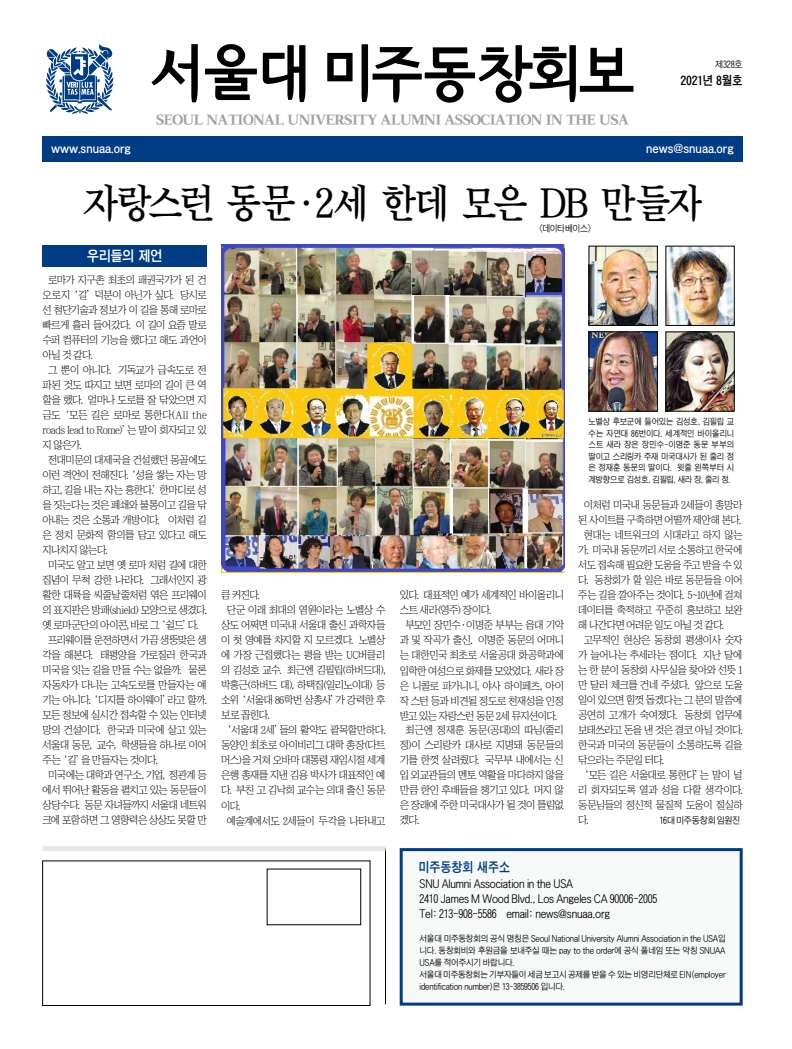
<style>
.page{position:relative;width:792px;height:1049px;background:#fff}
.page>*{position:absolute;margin:0;border:0;box-sizing:border-box;transform-origin:0 0}
.t1{font:40px "Csn Tm";letter-spacing:-.055em;color:#000}
.t2{font:14.6px "Csn Lo";letter-spacing:-.04em;color:#9fa0a0}
.t3{font:14px "Csn Tg";letter-spacing:-.04em;color:#fff}
.t4{font:13px "Csn Tg";color:#003c83;scale:.94 1}
.t5{font:12px "Csn Tg";color:#fff}
.t6{font:12px "Csn Tg";letter-spacing:-.02em;color:#000}
.t7{font:11px/15px "Csng";letter-spacing:-.02em;color:#000}
.t8{font:10.5px "Csnm";letter-spacing:-.055em;color:#000}
.t9{font:10.5px "Csnm";letter-spacing:-.03em;color:#000}
.t10{font:10.5px "Csnm";letter-spacing:-.035em;color:#000}
.t11{font:10.5px "Csnm";letter-spacing:-.02em;color:#000}
.t12{font:9px "Csng";letter-spacing:-.02em;color:#000}
.t13{font:9px "Csng";letter-spacing:-.02em;color:#000;scale:.95 1}
.t14{font:8.5px/12px "Csng";letter-spacing:-.02em;color:#000}
.t15{font:8.5px/11.5px "Csng";letter-spacing:-.02em;color:#000;text-align:justify;scale:.95 1}
.s1{font-family:"Csng"}
</style>
<div class="page">
<div style="left:400px;top:848px;width:343px;height:157px;background:#f7f8f8;border:3px solid #003c83"></div>
<div style="left:43px;top:136px;width:700px;height:26px;background:#003c83"></div>
<img style="left:221px;top:244px;width:343px;height:329px">
<svg style="left:152px;top:44px;width:46px;height:58px"></svg>
<svg style="left:205px;top:44px;width:52px;height:56px"></svg>
<svg style="left:263px;top:45px;width:43px;height:57px"></svg>
<svg style="left:327px;top:53px;width:26px;height:28px"></svg>
<svg style="left:362px;top:44px;width:271px;height:59px"></svg>
<hr style="left:385px;top:848px;width:1px;height:156px;background:#000">
<div style="left:43px;top:846px;width:343px;height:5px;background:#e6e6e7"></div>
<svg style="left:46px;top:44px;width:68px;height:70px"></svg>
<div style="left:43px;top:245px;width:164px;height:22px;background:#003c83"></div>
<img style="left:591px;top:248px;width:64px;height:75px">
<div style="left:589px;top:246px;width:68px;height:79px;border:1px solid #000"></div>
<img style="left:668px;top:334px;width:64px;height:75px">
<div style="left:666px;top:332px;width:68px;height:79px;border:1px solid #000"></div>
<img style="left:668px;top:248px;width:64px;height:75px">
<img style="left:591px;top:334px;width:64px;height:75px">
<h2 class="t2" style="left:156px;top:112px;width:475px">SEOUL NATIONAL UNIVERSITY ALUMNI ASSOCIATION IN THE USA</h2>
<p class="t12" style="left:715px;top:60px;width:29px">제328호</p>
<p class="t6" style="left:681px;top:74px;width:64px">2021년 8월호</p>
<p class="t5" style="left:51px;top:142px;width:81px">www.snuaa.org</p>
<p class="t5" style="left:646px;top:142px;width:89px">news@snuaa.org</p>
<h1 class="t1" style="left:83px;top:182px;width:621px">자랑스런 동문<span class="s1">·</span>2세 한데 모은 DB 만들자</h1>
<h3 class="t3" style="left:87px;top:249px;width:77px">우리들의 제언</h3>
<p class="t8" style="left:48px;top:275px;width:160px">로마가 지구촌 최초의 패권국가가 된 건</p>
<p class="t8" style="left:43px;top:290px;width:166px">오로지 ‘길’덕분이 아닌가 싶다. 당시로</p>
<p class="t8" style="left:43px;top:305px;width:166px">선 첨단기술과 정보가 이 길을 통해 로마로</p>
<p class="t8" style="left:43px;top:320px;width:166px">빠르게 흘러 들어갔다. 이 길이 요즘 말로</p>
<p class="t8" style="left:43px;top:335px;width:166px">수퍼 컴퓨터의 기능을 했다고 해도 과언이</p>
<p class="t8" style="left:43px;top:350px;width:52px">아닐 것 같다.</p>
<p class="t8" style="left:48px;top:365px;width:160px">그 뿐이 아니다. 기독교가 급속도로 전</p>
<p class="t8" style="left:43px;top:380px;width:166px">파된 것도 따지고 보면 로마의 길이 큰 역</p>
<p class="t8" style="left:43px;top:395px;width:166px">할을 했다. 얼마나 도로를 잘 닦았으면 지</p>
<p class="t9" style="left:43px;top:410px;width:166px">금도 ‘모든 길은 로마로 통한다(All the</p>
<p class="t10" style="left:43px;top:425px;width:166px">roads lead to Rome)’는 말이 회자되고 있</p>
<p class="t8" style="left:43px;top:440px;width:41px">지 않은가.</p>
<p class="t8" style="left:48px;top:455px;width:160px">전대미문의 대제국을 건설했던 몽골에도</p>
<p class="t8" style="left:43px;top:470px;width:166px">이런 격언이 전해진다. ‘성을 쌓는 자는 망</p>
<p class="t8" style="left:43px;top:485px;width:166px">하고, 길을 내는 자는 흥한다.’한마디로 성</p>
<p class="t8" style="left:43px;top:500px;width:166px">을 짓는다는 것은 폐쇄와 불통이고 길을 닦</p>
<p class="t8" style="left:43px;top:515px;width:166px">아내는 것은 소통과 개방이다. 이처럼 길</p>
<p class="t8" style="left:43px;top:530px;width:166px">은 정치 문화적 함의를 담고 있다고 해도</p>
<p class="t8" style="left:43px;top:545px;width:67px">지나치지 않는다.</p>
<p class="t8" style="left:48px;top:560px;width:160px">미국도 알고 보면 옛 로마 처럼 길에 대한</p>
<p class="t8" style="left:43px;top:575px;width:166px">집념이 무척 강한 나라다. 그래서인지 광</p>
<p class="t8" style="left:43px;top:590px;width:166px">활한 대륙을 씨줄날줄처럼 엮은 프리웨이</p>
<p class="t8" style="left:43px;top:605px;width:166px">의 표지판은 방패(shield) 모양으로 생겼다.</p>
<p class="t8" style="left:43px;top:620px;width:157px">옛 로마군단의 아이콘, 바로 그 ‘쉴드’다.</p>
<p class="t8" style="left:48px;top:635px;width:160px">프리웨이를 운전하면서 가끔 생뚱맞은 생</p>
<p class="t8" style="left:43px;top:650px;width:166px">각을 해본다. 태평양을 가로질러 한국과</p>
<p class="t8" style="left:43px;top:665px;width:166px">미국을 잇는 길을 만들 수는 없을까. 물론</p>
<p class="t8" style="left:43px;top:680px;width:166px">자동차가 다니는 고속도로를 만들자는 얘</p>
<p class="t8" style="left:43px;top:695px;width:166px">기는 아니다. ‘디지틀 하이웨이’라고 할까.</p>
<p class="t8" style="left:43px;top:710px;width:166px">모든 정보에 실시간 접속할 수 있는 인터넷</p>
<p class="t8" style="left:43px;top:725px;width:166px">망의 건설이다. 한국과 미국에 살고 있는</p>
<p class="t8" style="left:43px;top:740px;width:166px">서울대 동문, 교수, 학생들을 하나로 이어</p>
<p class="t8" style="left:43px;top:755px;width:117px">주는 ‘길’을 만들자는 것이다.</p>
<p class="t8" style="left:48px;top:770px;width:160px">미국에는 대학과 연구소, 기업, 정관계 등</p>
<p class="t8" style="left:43px;top:785px;width:166px">에서 뛰어난 활동을 펼치고 있는 동문들이</p>
<p class="t8" style="left:43px;top:800px;width:166px">상당수다. 동문 자녀들까지 서울대 네트워</p>
<p class="t8" style="left:43px;top:815px;width:166px">크에 포함하면 그 영향력은 상상도 못할 만</p>
<p class="t8" style="left:221px;top:590px;width:40px">큼 커진다.</p>
<p class="t8" style="left:227px;top:605px;width:160px">단군 이래 최대의 염원이라는 노벨상 수</p>
<p class="t8" style="left:221px;top:620px;width:166px">상도 어쩌면 미국내 서울대 출신 과학자들</p>
<p class="t8" style="left:221px;top:635px;width:166px">이 첫 영예를 차지할 지 모르겠다. 노벨상</p>
<p class="t8" style="left:221px;top:650px;width:166px">에 가장 근접했다는 평을 받는 UC버클리</p>
<p class="t8" style="left:221px;top:665px;width:166px">의 김성호 교수. 최근엔 김필립(하버드대),</p>
<p class="t8" style="left:221px;top:680px;width:166px">박홍근(하버드 대), 하택집(일리노이대) 등</p>
<p class="t8" style="left:221px;top:695px;width:166px">소위 ‘서울대 86학번 삼총사’가 강력한 후</p>
<p class="t8" style="left:221px;top:710px;width:50px">보로 꼽힌다.</p>
<p class="t8" style="left:222px;top:725px;width:165px">‘서울대 2세’들의 활약도 괄목할만하다.</p>
<p class="t8" style="left:221px;top:740px;width:166px">동양인 최초로 아이비리그 대학 총장(다트</p>
<p class="t8" style="left:221px;top:755px;width:166px">머스)을 거쳐 오바마 대통령 재임시절 세계</p>
<p class="t8" style="left:221px;top:770px;width:166px">은행 총재를 지낸 김용 박사가 대표적인 예</p>
<p class="t8" style="left:221px;top:785px;width:166px">다. 부친 고 김낙희 교수는 의대 출신 동문</p>
<p class="t8" style="left:221px;top:800px;width:21px">이다.</p>
<p class="t8" style="left:227px;top:815px;width:160px">예술계에서도 2세들이 두각을 나타내고</p>
<p class="t13" style="left:539px;top:224px;width:57px">&lt;데이타베이스&gt;</p>
<p class="t8" style="left:400px;top:590px;width:166px">있다. 대표적인 예가 세계적인 바이올리니</p>
<p class="t8" style="left:400px;top:605px;width:93px">스트 새라(영주) 장이다.</p>
<p class="t8" style="left:405px;top:620px;width:160px">부모인 장민수·이명준 부부는 음대 기악</p>
<p class="t8" style="left:400px;top:635px;width:166px">과 및 작곡가 출신. 이명준 동문의 어머니</p>
<p class="t8" style="left:400px;top:650px;width:166px">는 대한민국 최초로 서울공대 화공학과에</p>
<p class="t8" style="left:400px;top:665px;width:166px">입학한 여성으로 화제를 모았었다. 새라 장</p>
<p class="t8" style="left:400px;top:680px;width:166px">은 니콜로 파가니니, 야사 하이페츠, 아이</p>
<p class="t8" style="left:400px;top:695px;width:166px">작 스턴 등과 비견될 정도로 천재성을 인정</p>
<p class="t8" style="left:400px;top:710px;width:159px">받고 있는 자랑스런 동문 2세 뮤지션이다.</p>
<p class="t11" style="left:405px;top:725px;width:160px">최근엔 정재훈 동문(공대)의 따님(줄리</p>
<p class="t8" style="left:400px;top:740px;width:166px">정)이 스리랑카 대사로 지명돼 동문들의</p>
<p class="t8" style="left:400px;top:755px;width:166px">기를 한껏 살려줬다. 국무부 내에서는 신</p>
<p class="t8" style="left:400px;top:770px;width:166px">입 외교관들의 멘토 역활을 마다하지 않을</p>
<p class="t8" style="left:400px;top:785px;width:166px">만큼 한인 후배들을 챙기고 있다. 머지 않</p>
<p class="t8" style="left:400px;top:800px;width:166px">은 장래에 주한 미국대사가 될 것이 틀림없</p>
<p class="t8" style="left:400px;top:815px;width:21px">겠다.</p>
<p class="t15" style="left:588px;top:416px;width:155px">노벨상 후보군에 들어있는 김성호, 김필립 교 수는 자연대 86번이다. 세계적인 바이올리니 스트 새라 장은 장민수-이명준 동문 부부의 딸이고 스리링카 주재 미국대사가 된 줄리 정 은 정재훈 동문의 딸이다. 윗줄 왼쪽부터 시 계방향으로 김성호, 김필립, 새라 장, 줄리 정.</p>
<p class="t8" style="left:584px;top:500px;width:160px">이처럼 미국내 동문들과 2세들이 총망라</p>
<p class="t8" style="left:578px;top:515px;width:164px">된 사이트를 구축하면 어떨까 제안해 본다.</p>
<p class="t8" style="left:584px;top:530px;width:160px">현대는 네트워크의 시대라고 하지 않는</p>
<p class="t8" style="left:578px;top:545px;width:166px">가. 미국내 동문끼리 서로 소통하고 한국에</p>
<p class="t8" style="left:578px;top:560px;width:166px">서도 접속해 필요한 도움을 주고 받을 수 있</p>
<p class="t8" style="left:578px;top:575px;width:166px">다. 동창회가 할 일은 바로 동문들을 이어</p>
<p class="t8" style="left:578px;top:590px;width:166px">주는 길을 깔아주는 것이다. 5~10년에 걸쳐</p>
<p class="t8" style="left:578px;top:605px;width:166px">데이터를 축적하고 꾸준히 홍보하고 보완</p>
<p class="t8" style="left:578px;top:620px;width:147px">해 나간다면 어려운 일도 아닐 것 같다.</p>
<p class="t8" style="left:584px;top:635px;width:160px">고무적인 현상은 동창회 평생이사 숫자</p>
<p class="t8" style="left:578px;top:650px;width:166px">가 늘어나는 추세라는 점이다. 지난 달에</p>
<p class="t9" style="left:578px;top:665px;width:166px">는 한 분이 동창회 사무실을 찾아와 선뜻 1</p>
<p class="t8" style="left:578px;top:680px;width:166px">만 달러 체크를 건네 주셨다. 앞으로 도울</p>
<p class="t8" style="left:578px;top:695px;width:166px">일이 있으면 힘껏 돕겠다는 그 분의 말씀에</p>
<p class="t8" style="left:578px;top:710px;width:166px">공연히 고개가 숙여졌다. 동창회 업무에</p>
<p class="t8" style="left:578px;top:725px;width:166px">보태쓰라고 돈을 낸 것은 결코 아닐 것이다.</p>
<p class="t8" style="left:578px;top:740px;width:166px">한국과 미국의 동문들이 소통하도록 길을</p>
<p class="t8" style="left:578px;top:755px;width:87px">닦으라는 주문일 터다.</p>
<p class="t8" style="left:579px;top:770px;width:165px">‘모든 길은 서울대로 통한다’는 말이 널</p>
<p class="t8" style="left:578px;top:785px;width:166px">리 회자되도록 열과 성을 다할 생각이다.</p>
<p class="t8" style="left:578px;top:800px;width:166px">동문님들의 정신적 물질적 도움이 절실하</p>
<p class="t8" style="left:578px;top:815px;width:12px">다.</p>
<p class="t12" style="left:659px;top:816px;width:82px">16대 미주동창회 임원진</p>
<p class="t4" style="left:419px;top:860px;width:99px">미주동창회 새주소</p>
<p class="t7" style="left:420px;top:876px;width:239px">SNU Alumni Association in the USA<br>2410 James M Wood Blvd., Los Angeles CA 90006-2005<br>Tel: 213-908-5586 email: news@snuaa.org</p>
<p class="t14" style="left:420px;top:932px;width:308px">서울대 미주동창회의 공식 명칭은 Seoul National University Alumni Association in the USA입 니다. 동창회비와 후원금을 보내주실 때는 pay to the order에 공식 풀네임 또는 약칭 SNUAA USA를 적어주시기 바랍니다.<br>서울대 미주동창회는 기부자들이 세금 보고시 공제를 받을 수 있는 비영리단체로 EIN(employer identification number)은 13-3859506 입니다.</p>
</div>
